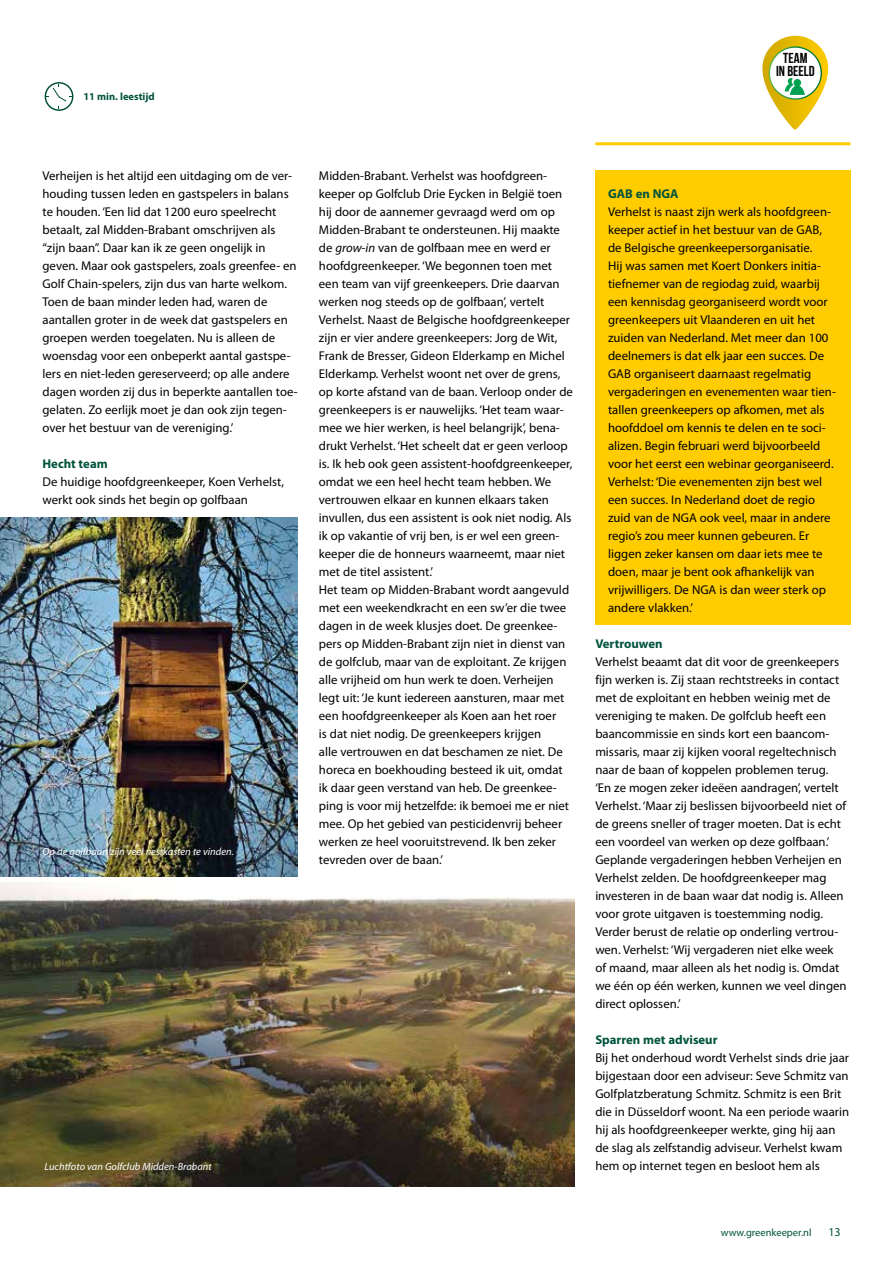
<style>
.page{position:relative;width:893px;height:1263px;background:#fff}
.page>*{position:absolute;margin:0;border:0;box-sizing:border-box;transform-origin:0 0}
.t1{font:14.4px/13px "Bebas Neue";color:#000;text-align:center}
.t2{font:12.75px/18px "Myriad Pro";color:#000}
.t3{font:700 12.75px "Myriad Pro";color:#00533d}
.t4{font:12px "Myriad Pro";color:#00533d}
.t5{font:italic 10.5px "Myriad Pro";color:#fff}
.t6{font:10.5px "Myriad Pro";color:#00533d}
.t7{font:700 10.5px "Myriad Pro";color:#00533d}
.s1{font-style:italic}
</style>
<div class="page">
<hr style="left:595px;top:142px;width:255px;height:3px;background:#fc0">
<svg style="left:45px;top:82px;width:28px;height:29px"></svg>
<div style="left:595px;top:170px;width:255px;height:455px;background:#fc0"></div>
<img style="left:0;top:882px;width:574px;height:304px">
<img style="left:0;top:517px;width:298px;height:360px">
<svg style="left:762px;top:36px;width:66px;height:93px"></svg>
<p class="t7" style="left:83px;top:90px;width:73px">11 min. leestijd</p>
<p class="t1" style="left:776px;top:51px;width:40px">TEAM<br>IN BEELD</p>
<p class="t2" style="left:43px;top:167px;width:257px">Verheijen is het altijd een uitdaging om de ver&shy;houding tussen leden en gastspelers in balans te houden. ‘Een lid dat 1200 euro speelrecht betaalt, zal Midden-Brabant omschrijven als “zijn baan”. Daar kan ik ze geen ongelijk in geven. Maar ook gastspelers, zoals greenfee- en Golf Chain-spelers, zijn dus van harte welkom.<br>Toen de baan minder leden had, waren de aantallen groter in de week dat gastspelers en groepen werden toegelaten. Nu is alleen de woensdag voor een onbeperkt aantal gastspe&shy;lers en niet-leden gereserveerd; op alle andere dagen worden zij dus in beperkte aantallen toe&shy;gelaten. Zo eerlijk moet je dan ook zijn tegen&shy;over het bestuur van de vereniging.’</p>
<p class="t3" style="left:43px;top:455px;width:67px">Hecht team</p>
<p class="t2" style="left:43px;top:473px;width:243px">De huidige hoofdgreenkeeper, Koen Verhelst, werkt ook sinds het begin op golfbaan</p>
<p class="t5" style="left:43px;top:845px;width:193px">Op de golfbaan zijn veel nestkasten te vinden.</p>
<p class="t2" style="left:319px;top:167px;width:256px">Midden-Brabant. Verhelst was hoofdgreen&shy;keeper op Golfclub Drie Eycken in België toen hij door de aannemer gevraagd werd om op Midden-Brabant te ondersteunen. Hij maakte de <span class="s1">grow-in</span> van de golfbaan mee en werd er hoofdgreenkeeper. ‘We begonnen toen met een team van vijf greenkeepers. Drie daarvan werken nog steeds op de golfbaan’, vertelt Verhelst. Naast de Belgische hoofdgreenkeeper zijn er vier andere greenkeepers: Jorg de Wit, Frank de Bresser, Gideon Elderkamp en Michel Elderkamp. Verhelst woont net over de grens, op korte afstand van de baan. Verloop onder de greenkeepers is er nauwelijks. ‘Het team waar&shy;mee we hier werken, is heel belangrijk’, bena&shy;drukt Verhelst. ‘Het scheelt dat er geen verloop is. Ik heb ook geen assistent-hoofdgreenkeeper, omdat we een heel hecht team hebben. We vertrouwen elkaar en kunnen elkaars taken invullen, dus een assistent is ook niet nodig. Als ik op vakantie of vrij ben, is er wel een green&shy;keeper die de honneurs waarneemt, maar niet met de titel assistent.’<br>Het team op Midden-Brabant wordt aangevuld met een weekendkracht en een sw’er die twee dagen in de week klusjes doet. De greenkee&shy;pers op Midden-Brabant zijn niet in dienst van de golfclub, maar van de exploitant. Ze krijgen alle vrijheid om hun werk te doen. Verheijen legt uit: ‘Je kunt iedereen aansturen, maar met een hoofdgreenkeeper als Koen aan het roer<br>is dat niet nodig. De greenkeepers krijgen<br>alle vertrouwen en dat beschamen ze niet. De horeca en boekhouding besteed ik uit, omdat ik daar geen verstand van heb. De greenkee&shy;ping is voor mij hetzelfde: ik bemoei me er niet mee. Op het gebied van pesticidenvrij beheer werken ze heel vooruitstrevend. Ik ben zeker tevreden over de baan.’</p>
<p class="t5" style="left:45px;top:1160px;width:169px">Luchtfoto van Golfclub Midden-Brabant</p>
<p class="t3" style="left:608px;top:185px;width:72px">GAB en NGA</p>
<p class="t2" style="left:608px;top:203px;width:229px">Verhelst is naast zijn werk als hoofdgreen&shy;keeper actief in het bestuur van de GAB, de Belgische greenkeepersorganisatie.<br>Hij was samen met Koert Donkers initia&shy;tiefnemer van de regiodag zuid, waarbij een kennisdag georganiseerd wordt voor greenkeepers uit Vlaanderen en uit het zuiden van Nederland. Met meer dan 100 deelnemers is dat elk jaar een succes. De GAB organiseert daarnaast regelmatig vergaderingen en evenementen waar tien&shy;tallen greenkeepers op afkomen, met als hoofddoel om kennis te delen en te soci&shy;alizen. Begin februari werd bijvoorbeeld voor het eerst een webinar georganiseerd.<br>Verhelst: ‘Die evenementen zijn best wel een succes. In Nederland doet de regio zuid van de NGA ook veel, maar in andere regio’s zou meer kunnen gebeuren. Er liggen zeker kansen om daar iets mee te doen, maar je bent ook afhankelijk van vrijwilligers. De NGA is dan weer sterk op andere vlakken.’</p>
<p class="t3" style="left:595px;top:636px;width:69px">Vertrouwen</p>
<p class="t2" style="left:595px;top:653px;width:253px">Verhelst beaamt dat dit voor de greenkeepers fijn werken is. Zij staan rechtstreeks in contact met de exploitant en hebben weinig met de vereniging te maken. De golfclub heeft een baancommissie en sinds kort een baancom&shy;missaris, maar zij kijken vooral regeltechnisch naar de baan of koppelen problemen terug. ‘En ze mogen zeker ideëen aandragen’, vertelt Verhelst. ‘Maar zij beslissen bijvoorbeeld niet of de greens sneller of trager moeten. Dat is echt een voordeel van werken op deze golfbaan.’ Geplande vergaderingen hebben Verheijen en Verhelst zelden. De hoofdgreenkeeper mag investeren in de baan waar dat nodig is. Alleen voor grote uitgaven is toestemming nodig.<br>Verder berust de relatie op onderling vertrou&shy;wen. Verhelst: ‘Wij vergaderen niet elke week of maand, maar alleen als het nodig is. Omdat we één op één werken, kunnen we veel dingen direct oplossen.’</p>
<p class="t3" style="left:595px;top:1032px;width:124px">Sparren met adviseur</p>
<p class="t2" style="left:595px;top:1049px;width:255px">Bij het onderhoud wordt Verhelst sinds drie jaar bijgestaan door een adviseur: Seve Schmitz van Golfplatzberatung Schmitz. Schmitz is een Brit die in Düsseldorf woont. Na een periode waarin hij als hoofdgreenkeeper werkte, ging hij aan de slag als zelfstandig adviseur. Verhelst kwam hem op internet tegen en besloot hem als</p>
<p class="t6" style="left:721px;top:1226px;width:92px">www.greenkeeper.nl</p>
<p class="t4" style="left:828px;top:1224px;width:14px">13</p>
</div>
